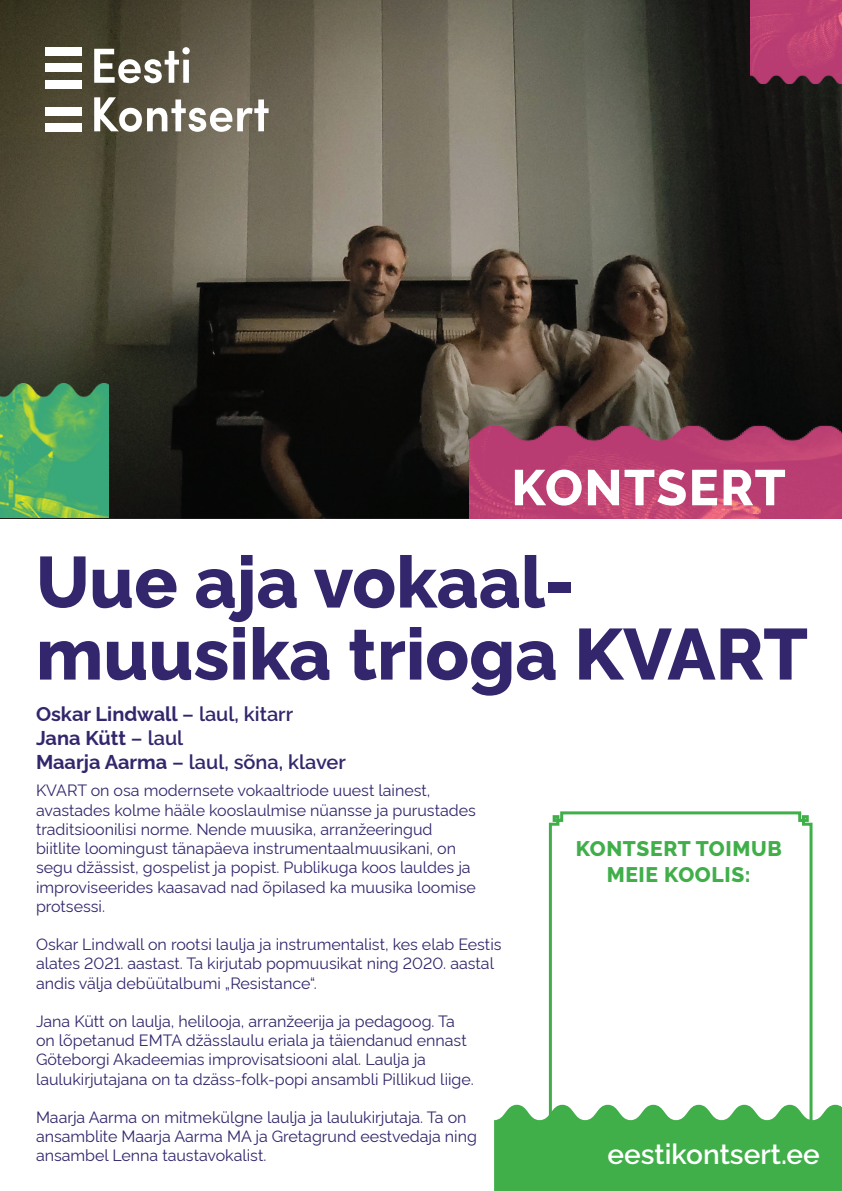
<style>
.page{position:relative;width:842px;height:1191px;background:#fff}
.page>*{position:absolute;margin:0;border:0;box-sizing:border-box;transform-origin:0 0}
.t1{font:800 72px/72px "Rawline";color:#33266c}
.t2{font:800 50px "Raleway";letter-spacing:.03em;color:#fff}
.t3{font:600 28px "Rawline";color:#fff}
.t4{font:800 21px/25.2px "Raleway";letter-spacing:.03em;color:#40ae49;text-align:center}
.t5{font:600 20px/24px "Rawline";color:#33266c}
.t6{font:16px/19.2px "Rawline";color:#33266c}
.s1{font-weight:700}
</style>
<div class="page">
<img style="left:0;top:0;width:842px;height:519px">
<div style="left:494px;top:1104px;width:348px;height:87px;background:#40ae49"></div>
<svg style="left:547px;top:811px;width:267px;height:346px"></svg>
<img style="left:750px;top:0;width:92px;height:393px">
<img style="left:0;top:383px;width:108px;height:135px">
<img style="left:470px;top:419px;width:372px;height:100px">
<div style="left:45px;top:123px;width:37px;height:9px;background:#fff"></div>
<div style="left:45px;top:107px;width:37px;height:8px;background:#fff"></div>
<div style="left:45px;top:80px;width:37px;height:9px;background:#fff"></div>
<div style="left:45px;top:64px;width:37px;height:8px;background:#fff"></div>
<div style="left:45px;top:47px;width:37px;height:9px;background:#fff"></div>
<svg style="left:94px;top:97px;width:175px;height:35px"></svg>
<svg style="left:94px;top:47px;width:96px;height:36px"></svg>
<h2 class="t2" style="left:511px;top:459px;width:276px">KONTSERT</h2>
<h1 class="t1" style="left:36px;top:539px;width:773px">Uue aja vokaal&shy;muusika trioga KVART</h1>
<p class="t5" style="left:36px;top:700px;width:311px"><span class="s1">Oskar Lindwall</span> – laul, kitarr<br><span class="s1">Jana Kütt</span> – laul<br><span class="s1">Maarja Aarma</span> – laul, sõna, klaver</p>
<p class="t6" style="left:36px;top:779px;width:441px">KVART on osa modernsete vokaaltriode uuest lainest, avastades kolme hääle kooslaulmise nüansse ja purustades traditsioonilisi norme. Nende muusika, arranžeeringud biitlite loomingust tänapäeva instrumentaalmuusikani, on segu džässist, gospelist ja popist. Publikuga koos lauldes ja improviseerides kaasavad nad õpilased ka muusika loomise protsessi.</p>
<p class="t6" style="left:36px;top:933px;width:467px">Oskar Lindwall on rootsi laulja ja instrumentalist, kes elab Eestis alates 2021. aastast. Ta kirjutab popmuusikat ning 2020. aastal andis välja debüütalbumi „Resistance“.</p>
<p class="t6" style="left:36px;top:1010px;width:439px">Jana Kütt on laulja, helilooja, arranžeerija ja pedagoog. Ta on lõpetanud EMTA džässlaulu eriala ja täiendanud ennast Göteborgi Akadeemias improvisatsiooni alal. Laulja ja laulukirjutajana on ta dzäss-folk-popi ansambli Pillikud liige.</p>
<p class="t6" style="left:36px;top:1106px;width:442px">Maarja Aarma on mitmekülgne laulja ja laulukirjutaja. Ta on ansamblite Maarja Aarma MA ja Gretagrund eestvedaja ning ansambel Lenna taustavokalist.</p>
<h3 class="t4" style="left:576px;top:836px;width:208px">KONTSERT TOIMUB<br>MEIE KOOLIS:</h3>
<h3 class="t3" style="left:607px;top:1131px;width:214px">eestikontsert.ee</h3>
</div>
